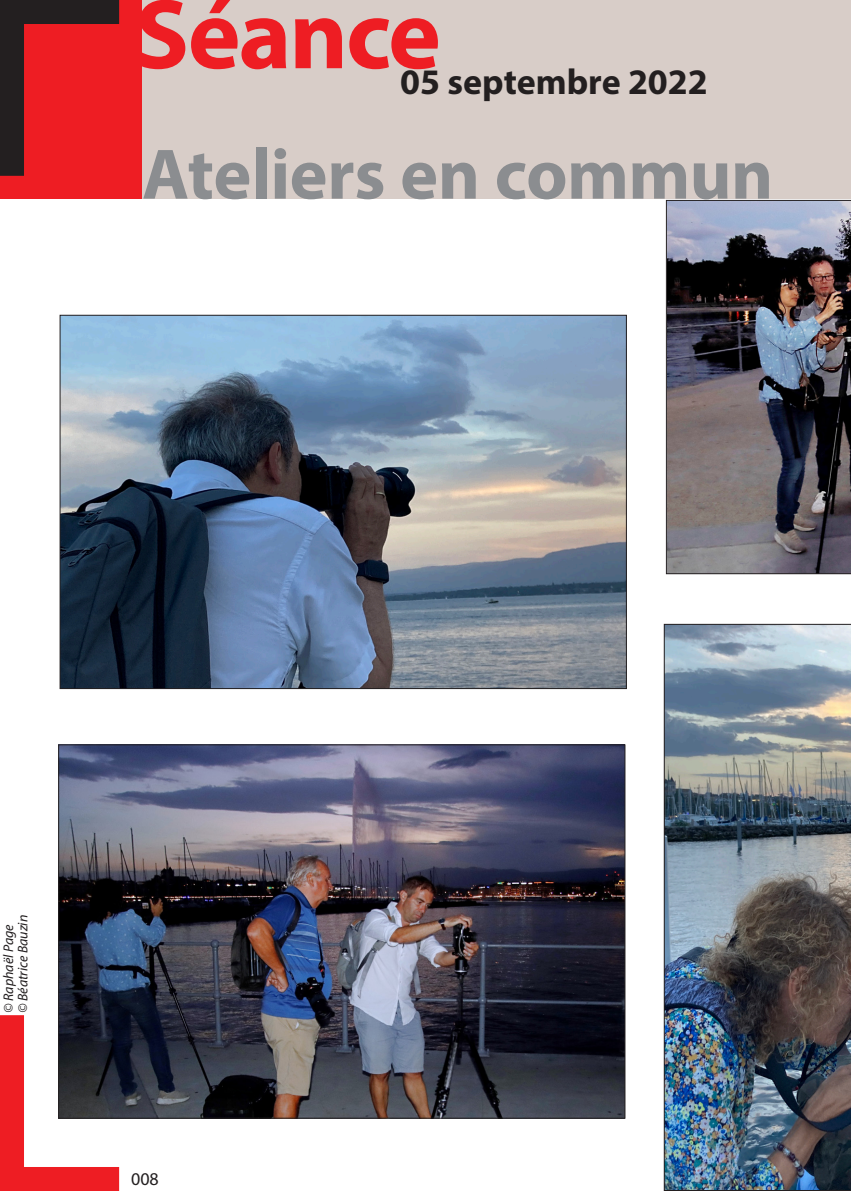
<style>
.page{position:relative;width:851px;height:1191px;background:#fff}
.page>*{position:absolute;margin:0;border:0;box-sizing:border-box;transform-origin:0 0}
.t1{font:700 100px "Myriad Pro";letter-spacing:-.02em;color:#ee1d23}
.t2{font:700 72px "Myriad Pro";letter-spacing:-.01em;color:#8b8d90}
.t3{font:700 36px "Myriad Pro";color:#231f20}
.t4{font:18px "Myriad Pro";color:#231f20}
.t5{font:italic 14px "Myriad Pro";color:#231f20}
</style>
<div class="page">
<div style="left:0;top:0;width:850px;height:198px;background:#d8cdc8"></div>
<svg style="left:0;top:0;width:143px;height:199px;background:#bf1e23"></svg>
<svg style="left:0;top:1015px;width:143px;height:176px"></svg>
<img style="left:62px;top:317px;width:562px;height:370px">
<img style="left:60px;top:746px;width:563px;height:370px">
<img style="left:663px;top:624px;width:187px;height:567px">
<img style="left:665px;top:200px;width:185px;height:374px">
<p class="t1" style="left:135px;top:-31px;width:307px">Séance</p>
<p class="t3" style="left:400px;top:58px;width:309px">05 septembre 2022</p>
<p class="t2" style="left:142px;top:127px;width:632px">Ateliers en commun</p>
<p class="t5" style="left:0;top:1013px;width:90px;rotate:-90deg">© Raphaël Page</p>
<p class="t5" style="left:14px;top:1013px;width:100px;rotate:-90deg">© Béatrice Bauzin</p>
<p class="t4" style="left:131px;top:1167px;width:29px">008</p>
</div>
